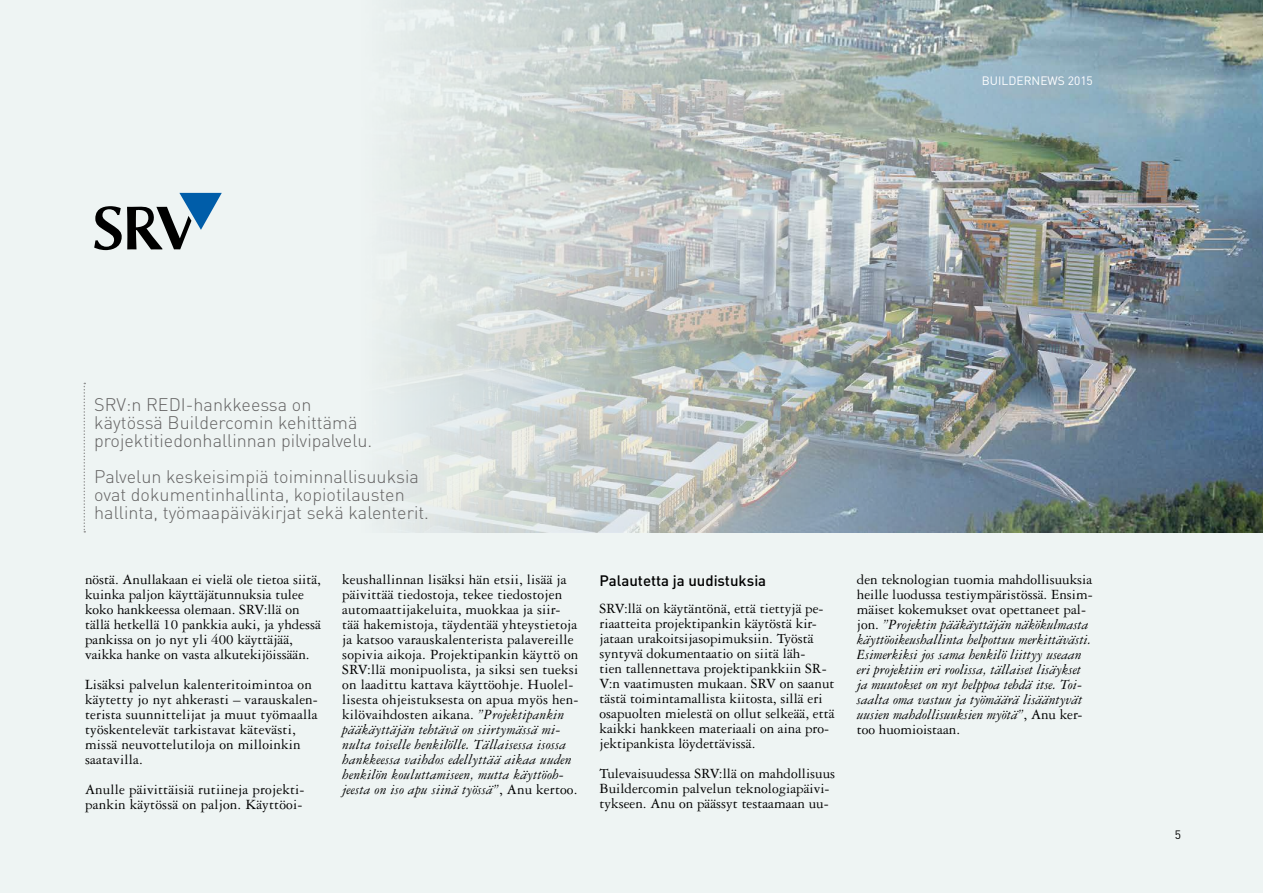
<style>
.page{position:relative;width:1263px;height:893px;background:#eef4f3}
.page>*{position:absolute;margin:0;border:0;box-sizing:border-box;transform-origin:0 0}
.t1{font:300 18px/18px "DIN";color:#646363}
.t2{font:15px/15px "Garamond 3 LT Std";color:#000}
.t3{font:italic 15px/15px "Garamond 3 LT Std";color:#000}
.t4{font:500 15px "DIN";color:#000}
.t5{font:12px "DIN";color:#fff}
.t6{font:12px "DIN";color:#000}
.s1{font-style:italic}
.s2{font-style:normal}
</style>
<div class="page">
<img style="left:397px;top:0;width:866px;height:533px">
<svg style="left:84px;top:383px;width:1px;height:150px"></svg>
<svg style="left:94px;top:193px;width:128px;height:57px"></svg>
<p class="t5" style="left:982px;top:73px;width:112px">BUILDERNEWS 2015</p>
<p class="t1" style="left:94px;top:395px;width:280px">SRV:n REDI-hankkeessa on käytössä Buildercomin kehittämä projektitiedonhallinnan pilvipalvelu.</p>
<p class="t1" style="left:94px;top:467px;width:336px">Palvelun keskeisimpiä toiminnallisuuksia ovat dokumentinhallinta, kopiotilausten hallinta, työmaapäiväkirjat sekä kalenterit.</p>
<p class="t2" style="left:85px;top:572px;width:237px">nöstä. Anullakaan ei vielä ole tietoa siitä, kuinka paljon käyttäjätunnuksia tulee koko hankkeessa olemaan. SRV:llä on tällä hetkellä 10 pankkia auki, ja yhdessä pankissa on jo nyt yli 400 käyttäjää, vaikka hanke on vasta alkutekijöissään.</p>
<p class="t2" style="left:85px;top:677px;width:234px">Lisäksi palvelun kalenteritoimintoa on käytetty jo nyt ahkerasti – varauskalen&shy;terista suunnittelijat ja muut työmaalla työskentelevät tarkistavat kätevästi, missä neuvottelutiloja on milloinkin saatavilla.</p>
<p class="t2" style="left:85px;top:782px;width:221px">Anulle päivittäisiä rutiineja projekti&shy;pankin käytössä on paljon. Käyttöoi-</p>
<p class="t2" style="left:342px;top:572px;width:237px">keushallinnan lisäksi hän etsii, lisää ja päivittää tiedostoja, tekee tiedostojen automaattijakeluita, muokkaa ja siir&shy;tää hakemistoja, täydentää yhteystietoja ja katsoo varauskalenterista palavereille sopivia aikoja. Projektipankin käyttö on SRV:llä monipuolista, ja siksi sen tueksi on laadittu kattava käyttöohje. Huolel&shy;lisesta ohjeistuksesta on apua myös hen&shy;kilövaihdosten aikana. <span class="s1">”Projektipankin pääkäyttäjän tehtävä on siirtymässä mi&shy;nulta toiselle henkilölle. Tällaisessa isossa hankkeessa vaihdos edellyttää aikaa uuden henkilön kouluttamiseen, mutta käyttöoh&shy;jeesta on iso apu siinä työssä”</span>, Anu kertoo.</p>
<p class="t4" style="left:600px;top:571px;width:168px">Palautetta ja uudistuksia</p>
<p class="t2" style="left:600px;top:601px;width:236px">SRV:llä on käytäntönä, että tiettyjä pe&shy;riaatteita projektipankin käytöstä kir&shy;jataan urakoitsijasopimuksiin. Työstä syntyvä dokumentaatio on siitä läh-<br>tien tallennettava projektipankkiin SR-V:n vaatimusten mukaan. SRV on saanut tästä toimintamallista kiitosta, sillä eri osapuolten mielestä on ollut selkeää, että kaikki hankkeen materiaali on aina pro&shy;jektipankista löydettävissä.</p>
<p class="t2" style="left:600px;top:766px;width:237px">Tulevaisuudessa SRV:llä on mahdollisuus<br>Buildercomin palvelun teknologiapäivi&shy;tykseen. Anu on päässyt testaamaan uu-</p>
<p class="t3" style="left:857px;top:572px;width:237px"><span class="s2">den teknologian tuomia mahdollisuuksia heille luodussa testiympäristössä. Ensim&shy;mäiset kokemukset ovat opettaneet pal&shy;jon.</span> ”Projektin pääkäyttäjän näkökulmasta käyttöoikeushallinta helpottuu merkittävästi.<br>Esimerkiksi jos sama henkilö liittyy useaan eri projektiin eri roolissa, tällaiset lisäykset ja muutokset on nyt helppoa tehdä itse. Toi&shy;saalta oma vastuu ja työmäärä lisääntyvät uusien mahdollisuuksien myötä”<span class="s2">, Anu ker&shy;too huomioistaan.</span></p>
<p class="t6" style="left:1175px;top:827px;width:8px">5</p>
</div>
